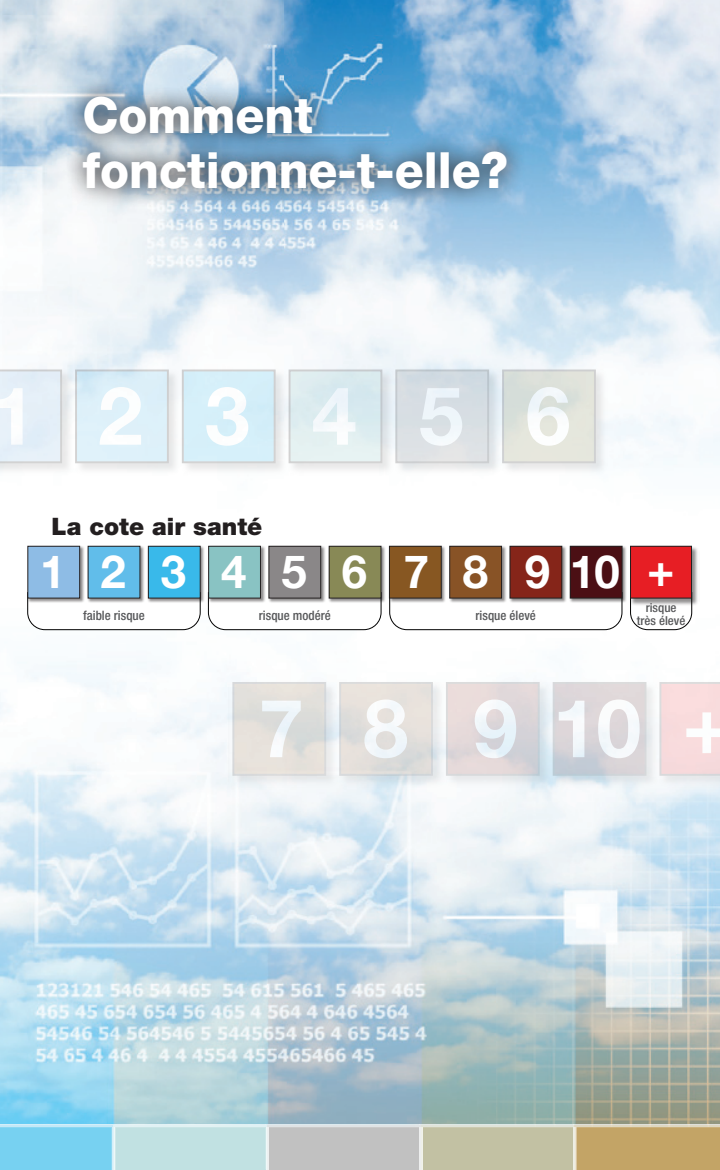
<style>
.page{position:relative;width:720px;height:1170px;background:#fff}
.page>*{position:absolute;margin:0;border:0;box-sizing:border-box;transform-origin:0 0}
.t1{font:700 80.75px "Helvetica Neue";letter-spacing:.75em;color:#fff}
.t2{font:700 80.75px "Helvetica Neue";letter-spacing:.77em;color:#fff}
.Title{font:800 50px/55px "Helvetica Neue LT Std";color:#fff;scale:.95 1}
.t3{font:700 45.5px "Helvetica Neue";letter-spacing:.77em;color:#fff}
.t4{font:900 24px "Helvetica Neue LT Std";color:#231f20}
.t5{font:500 condensed 13px "Helvetica Neue LT Std";color:#57585a}
.t6{font:500 condensed 12.25px/12.5px "Helvetica Neue LT Std";color:#57585a;text-align:center;scale:1.05 1}
</style>
<div class="page">
<img style="left:0;top:0;width:720px;height:465px">
<img style="left:0;top:604px;width:496px;height:520px">
<img style="left:496px;top:604px;width:224px;height:520px">
<svg style="left:0;top:1126px;width:720px;height:44px;background:#b7c6b8"></svg>
<img style="left:575px;top:1126px;width:145px;height:1px">
<div style="left:64px;top:76px;width:463px;height:134px;background:#231f20;opacity:.95"></div>
<svg style="left:27px;top:604px;width:174px;height:26px"></svg>
<svg style="left:208px;top:604px;width:174px;height:26px"></svg>
<svg style="left:389px;top:604px;width:233px;height:26px"></svg>
<svg style="left:630px;top:606px;width:62px;height:24px"></svg>
<img style="left:27px;top:545px;width:57px;height:59px">
<div style="left:28px;top:546px;width:52px;height:52px;background:#8ebce5"></div>
<div style="left:27px;top:546px;width:53px;height:52px;border:1px solid #231f20"></div>
<img style="left:87px;top:545px;width:178px;height:59px">
<div style="left:88px;top:546px;width:52px;height:52px;background:#61bdea"></div>
<div style="left:148px;top:546px;width:52px;height:52px;background:#39b9ea"></div>
<div style="left:148px;top:546px;width:53px;height:52px;border:1px solid #231f20"></div>
<div style="left:209px;top:546px;width:51px;height:52px;background:#89c3c3"></div>
<div style="left:208px;top:546px;width:53px;height:52px;border:1px solid #231f20"></div>
<img style="left:268px;top:545px;width:57px;height:58px">
<div style="left:269px;top:546px;width:52px;height:52px;background:#8a8788"></div>
<div style="left:269px;top:546px;width:52px;height:52px;border:1px solid #231f20"></div>
<img style="left:328px;top:545px;width:178px;height:59px">
<div style="left:329px;top:546px;width:52px;height:52px;background:#888956"></div>
<div style="left:329px;top:546px;width:52px;height:52px;border:1px solid #231f20"></div>
<div style="left:389px;top:546px;width:52px;height:52px;background:#875722"></div>
<div style="left:389px;top:546px;width:53px;height:52px;border:1px solid #231f20"></div>
<div style="left:450px;top:546px;width:52px;height:52px;background:#885326"></div>
<div style="left:449px;top:546px;width:53px;height:52px;border:1px solid #231f20"></div>
<img style="left:509px;top:545px;width:117px;height:59px">
<div style="left:510px;top:546px;width:52px;height:52px;background:#852519"></div>
<div style="left:510px;top:546px;width:52px;height:52px;border:1px solid #231f20"></div>
<div style="left:570px;top:546px;width:52px;height:52px;background:#4b0f14"></div>
<div style="left:570px;top:546px;width:52px;height:52px;border:1px solid #231f20"></div>
<img style="left:629px;top:545px;width:71px;height:61px">
<div style="left:631px;top:546px;width:61px;height:52px;background:#e71e24"></div>
<div style="left:630px;top:546px;width:62px;height:53px;border:1px solid #231f20"></div>
<img style="left:0;top:367px;width:72px;height:105px">
<svg style="left:0;top:370px;width:62px;height:93px;background:#e3edf5"></svg>
<img style="left:72px;top:367px;width:107px;height:104px">
<div style="left:76px;top:370px;width:92px;height:92px;background:#ddf0f9"></div>
<img style="left:179px;top:367px;width:107px;height:104px">
<div style="left:183px;top:370px;width:92px;height:92px;background:#d6f0fa"></div>
<img style="left:286px;top:367px;width:107px;height:103px">
<div style="left:290px;top:370px;width:91px;height:92px;background:#ddecf0"></div>
<img style="left:393px;top:367px;width:106px;height:104px">
<div style="left:396px;top:370px;width:92px;height:92px;background:#d7dee3"></div>
<img style="left:499px;top:367px;width:107px;height:105px">
<div style="left:503px;top:370px;width:92px;height:92px;background:linear-gradient(to right,#dbe1da,#e4e6dc)"></div>
<img style="left:606px;top:367px;width:2px;height:98px">
<img style="left:229px;top:679px;width:1px;height:111px">
<img style="left:230px;top:679px;width:106px;height:111px">
<div style="left:233px;top:683px;width:92px;height:92px;background:linear-gradient(to right,#e5e1db,#dfdeda)"></div>
<img style="left:336px;top:679px;width:107px;height:111px">
<div style="left:340px;top:683px;width:92px;height:92px;background:#e4e0dc"></div>
<img style="left:443px;top:679px;width:107px;height:111px">
<div style="left:447px;top:683px;width:92px;height:92px;background:linear-gradient(to right,#e9dbda,#d5d2d7)"></div>
<img style="left:550px;top:679px;width:107px;height:111px">
<svg style="left:556px;top:685px;width:87px;height:88px;background:#d8d4d8"></svg>
<img style="left:657px;top:679px;width:63px;height:111px">
<svg style="left:659px;top:682px;width:61px;height:94px;background:#f5dbdc"></svg>
<p class="Title" style="left:82px;top:88px;width:450px">Comment fonctionne-t-elle?</p>
<h1 class="t2" style="left:-9px;top:366px;width:691px">1234567</h1>
<p class="t4" style="left:52px;top:512px;width:212px">La cote air santé</p>
<p class="t3" style="left:40px;top:544px;width:636px">12345678910+</p>
<p class="t5" style="left:83px;top:608px;width:63px">faible risque</p>
<p class="t5" style="left:259px;top:608px;width:73px">risque modéré</p>
<p class="t5" style="left:476px;top:608px;width:62px">risque élevé</p>
<p class="t6" style="left:637px;top:601px;width:48px">risque très élevé</p>
<h1 class="t1" style="left:42px;top:678px;width:690px">5678910+</h1>
</div>
